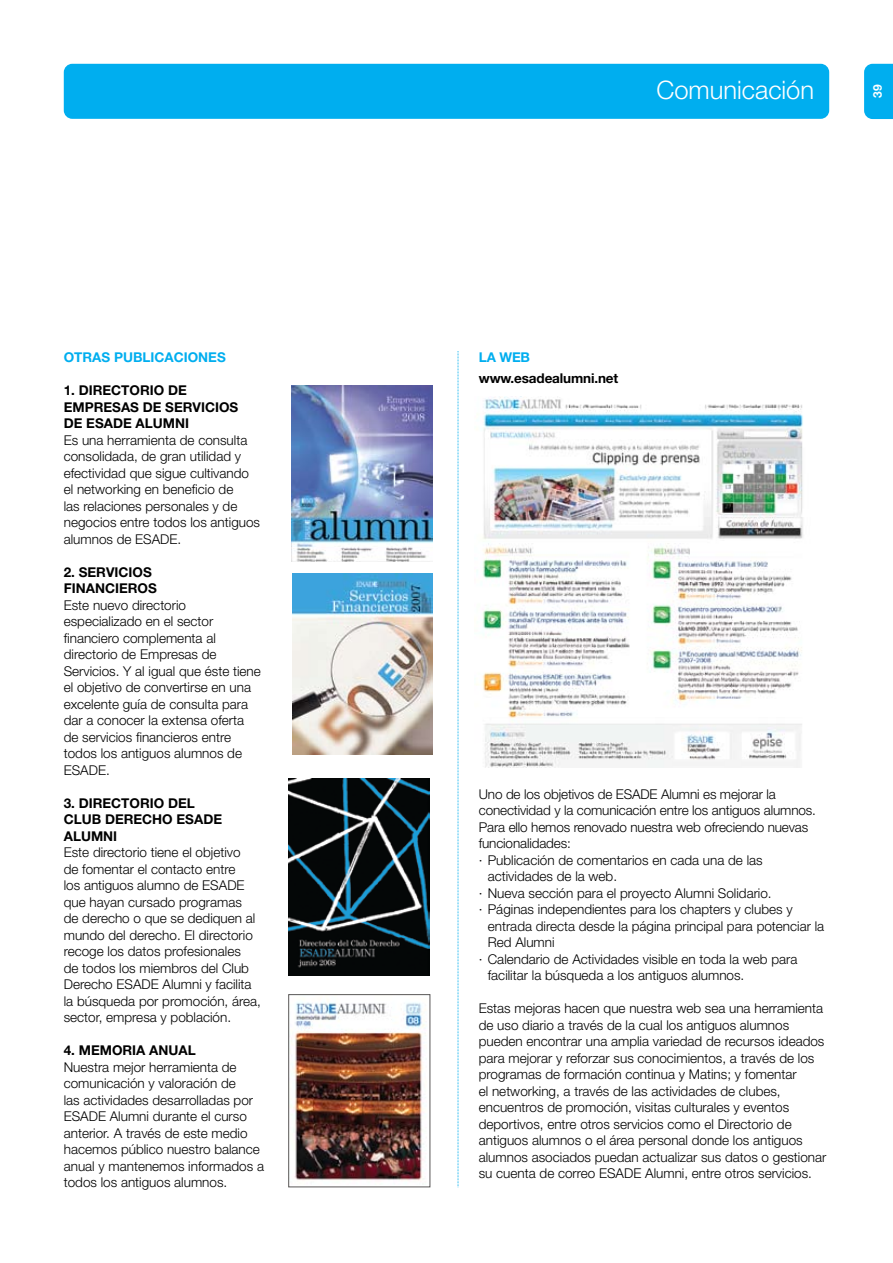
<style>
.page{position:relative;width:893px;height:1263px;background:#fff}
.page>*{position:absolute;margin:0;border:0;box-sizing:border-box;transform-origin:0 0}
.t1{font:300 25.5px "Helvetica Neue";color:#fff}
.t2{font:300 13.5px/16.5px "Helvetica Neue";color:#000}
.t3{font:700 13.5px/16.5px "Helvetica Neue";color:#000}
.t4{font:700 13.5px "Helvetica Neue";color:#00aeef}
.t5{font:700 12px "Helvetica Neue";color:#fff}
</style>
<div class="page">
<div style="left:864px;top:64px;width:29px;height:55px;background:#00aeef"></div>
<div style="left:64px;top:64px;width:765px;height:55px;background:#00aeef;border-radius:9px"></div>
<img style="left:289px;top:779px;width:140px;height:197px">
<img style="left:293px;top:1000px;width:133px;height:181px">
<svg style="left:458px;top:351px;width:1px;height:836px"></svg>
<img style="left:476px;top:397px;width:327px;height:371px">
<img style="left:292px;top:573px;width:141px;height:181px">
<img style="left:292px;top:385px;width:141px;height:176px">
<div style="left:288px;top:994px;width:142px;height:193px;border:1px solid #595756"></div>
<p class="t4" style="left:64px;top:349px;width:164px">OTRAS PUBLICACIONES</p>
<p class="t3" style="left:64px;top:382px;width:176px">1. DIRECTORIO DE<br>EMPRESAS DE SERVICIOS<br>DE ESADE ALUMNI</p>
<p class="t2" style="left:64px;top:431px;width:198px">Es una herramienta de consulta consolidada, de gran utilidad y efectividad que sigue cultivando el networking en beneficio de<br>las relaciones personales y de negocios entre todos los antiguos alumnos de ESADE.</p>
<p class="t3" style="left:64px;top:563px;width:94px">2. SERVICIOS<br>FINANCIEROS</p>
<p class="t2" style="left:64px;top:596px;width:199px">Este nuevo directorio especializado en el sector financiero complementa al directorio de Empresas de<br>Servicios. Y al igual que éste tiene el objetivo de convertirse en una excelente guía de consulta para dar a conocer la extensa oferta de servicios financieros entre todos los antiguos alumnos de<br>ESADE.</p>
<p class="t3" style="left:64px;top:794px;width:160px">3. DIRECTORIO DEL<br>CLUB DERECHO ESADE<br>ALUMNI</p>
<p class="t2" style="left:64px;top:844px;width:199px">Este directorio tiene el objetivo<br>de fomentar el contacto entre<br>los antiguos alumno de ESADE que hayan cursado programas<br>de derecho o que se dediquen al mundo del derecho. El directorio recoge los datos profesionales<br>de todos los miembros del Club<br>Derecho ESADE Alumni y facilita la búsqueda por promoción, área, sector, empresa y población.</p>
<p class="t3" style="left:64px;top:1042px;width:133px">4. MEMORIA ANUAL</p>
<p class="t2" style="left:64px;top:1058px;width:202px">Nuestra mejor herramienta de comunicación y valoración de<br>las actividades desarrolladas por<br>ESADE Alumni durante el curso anterior. A través de este medio hacemos público nuestro balance anual y mantenemos informados a todos los antiguos alumnos.</p>
<h1 class="t1" style="left:656px;top:74px;width:159px">Comunicación</h1>
<p class="t5" style="left:870px;top:98px;width:15px;rotate:-90deg">39</p>
<p class="t4" style="left:479px;top:349px;width:53px">LA WEB</p>
<p class="t3" style="left:479px;top:370px;width:141px">www.esadealumni.net</p>
<p class="t2" style="left:479px;top:785px;width:298px">Uno de los objetivos de ESADE Alumni es mejorar la</p>
<p class="t2" style="left:479px;top:802px;width:339px">conectividad y la comunicación entre los antiguos alumnos.</p>
<p class="t2" style="left:479px;top:818px;width:331px">Para ello hemos renovado nuestra web ofreciendo nuevas</p>
<p class="t2" style="left:479px;top:835px;width:93px">funcionalidades:</p>
<p class="t2" style="left:479px;top:851px;width:285px">· Publicación de comentarios en cada una de las</p>
<p class="t2" style="left:488px;top:868px;width:131px">actividades de la web.</p>
<p class="t2" style="left:479px;top:884px;width:294px">· Nueva sección para el proyecto Alumni Solidario.</p>
<p class="t2" style="left:479px;top:901px;width:315px">· Páginas independientes para los chapters y clubes y</p>
<p class="t2" style="left:488px;top:917px;width:338px">entrada directa desde la página principal para potenciar la</p>
<p class="t2" style="left:488px;top:934px;width:68px">Red Alumni</p>
<p class="t2" style="left:479px;top:950px;width:320px">· Calendario de Actividades visible en toda la web para</p>
<p class="t2" style="left:488px;top:967px;width:258px">facilitar la búsqueda a los antiguos alumnos.</p>
<p class="t2" style="left:479px;top:1000px;width:349px">Estas mejoras hacen que nuestra web sea una herramienta de uso diario a través de la cual los antiguos alumnos pueden encontrar una amplia variedad de recursos ideados para mejorar y reforzar sus conocimientos, a través de los programas de formación continua y Matins; y fomentar<br>el networking, a través de las actividades de clubes, encuentros de promoción, visitas culturales y eventos deportivos, entre otros servicios como el Directorio de antiguos alumnos o el área personal donde los antiguos alumnos asociados puedan actualizar sus datos o gestionar su cuenta de correo ESADE Alumni, entre otros servicios.</p>
</div>
